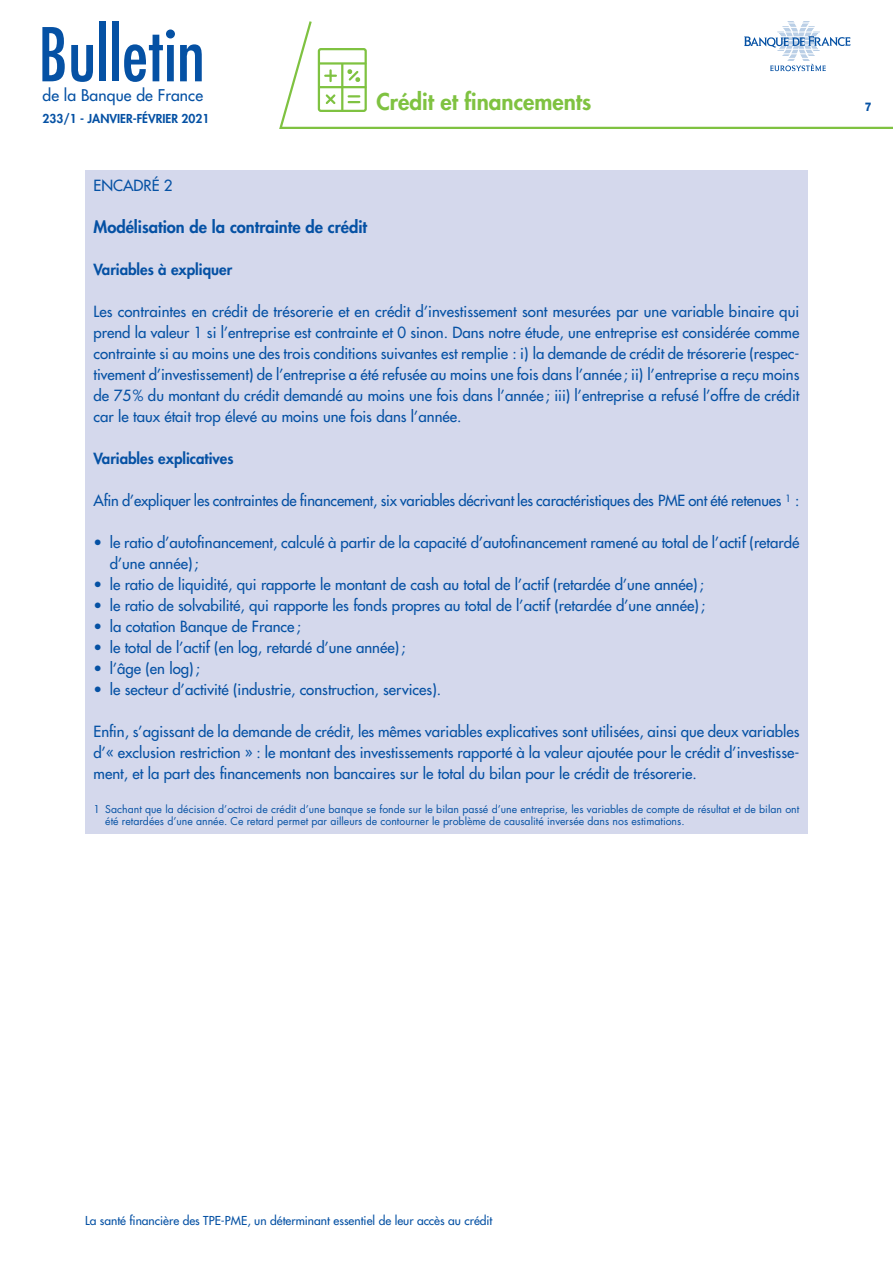
<style>
.page{position:relative;width:893px;height:1263px;background:#fff}
.page>*{position:absolute;margin:0;border:0;box-sizing:border-box;transform-origin:0 0}
.t1{font:condensed 72px "Futura Std";color:#0551a4}
.t2{font:800 22.5px "Futura Std";color:#7fc241}
.t3{font:800 16.5px "Futura Std";color:#0551a4}
.t4{font:500 15.75px "Futura Std";letter-spacing:.01em;color:#0551a4}
.t5{font:500 15px/21px "Futura Std";color:#0551a4;text-align:justify}
.t6{font:800 15px "Futura Std";color:#0551a4}
.t7{font:500 12px "Futura Std";color:#0551a4}
.t8{font:800 12px "Futura Std";color:#0551a4}
.t9{font:800 12px "Helvetica Neue LT Std";color:#0551a4;scale:.9 1}
.t10{font:10.5px/12.6px "Futura Std";color:#0551a4}
</style>
<div class="page">
<svg style="left:279px;top:21px;width:614px;height:108px"></svg>
<svg style="left:744px;top:22px;width:106px;height:49px"></svg>
<div style="left:318px;top:48px;width:49px;height:64px;border:2px solid #7fc241;border-radius:2px"></div>
<svg style="left:325px;top:70px;width:11px;height:11px"></svg>
<svg style="left:324px;top:92px;width:13px;height:14px"></svg>
<hr style="left:319px;top:86px;width:46px;height:2px;background:#7fc241">
<hr style="left:341px;top:64px;width:2px;height:46px;background:#7fc241">
<svg style="left:349px;top:95px;width:10px;height:8px"></svg>
<svg style="left:346px;top:67px;width:16px;height:17px"></svg>
<hr style="left:319px;top:62px;width:46px;height:3px;background:#7fc241">
<div style="left:85px;top:170px;width:723px;height:664px;background:#d4d8ec"></div>
<h1 class="t1" style="left:38px;top:12px;width:168px">Bulletin</h1>
<p class="t4" style="left:43px;top:86px;width:162px">de la Banque de France</p>
<p class="t8" style="left:43px;top:111px;width:168px">233/1 - JANVIER-FÉVRIER 2021</p>
<h2 class="t2" style="left:376px;top:88px;width:216px">Crédit et financements</h2>
<p class="t9" style="left:865px;top:99px;width:9px">7</p>
<p class="t5" style="left:94px;top:175px;width:80px">ENCADRÉ 2</p>
<p class="t3" style="left:94px;top:217px;width:275px">Modélisation de la contrainte de crédit</p>
<p class="t6" style="left:94px;top:260px;width:140px">Variables à expliquer</p>
<p class="t5" style="left:94px;top:301px;width:707px">Les contraintes en crédit de trésorerie et en crédit d’investissement sont mesurées par une variable binaire qui prend la valeur 1 si l’entreprise est contrainte et 0 sinon. Dans notre étude, une entreprise est considérée comme contrainte si au moins une des trois conditions suivantes est remplie : i) la demande de crédit de trésorerie (respec&shy;tivement d’investissement) de l’entreprise a été refusée au moins une fois dans l’année; ii) l’entreprise a reçu moins de 75% du montant du crédit demandé au moins une fois dans l’année ; iii) l’entreprise a refusé l’offre de crédit car le taux était trop élevé au moins une fois dans l’année.</p>
<p class="t6" style="left:94px;top:449px;width:141px">Variables explicatives</p>
<p class="t5" style="left:94px;top:490px;width:707px">Afin d’expliquer les contraintes de financement, six variables décrivant les caractéristiques des PME ont été retenues <sup>1</sup> :</p>
<p class="t5" style="left:110px;top:532px;width:691px;text-indent:-16px">• le ratio d’autofinancement, calculé à partir de la capacité d’autofinancement ramené au total de l’actif (retardé d’une année);</p>
<p class="t5" style="left:94px;top:574px;width:612px">• le ratio de liquidité, qui rapporte le montant de cash au total de l’actif (retardée d’une année);</p>
<p class="t5" style="left:94px;top:595px;width:613px">• le ratio de solvabilité, qui rapporte les fonds propres au total de l’actif (retardée d’une année);</p>
<p class="t5" style="left:94px;top:616px;width:209px">• la cotation Banque de France ;</p>
<p class="t5" style="left:94px;top:637px;width:313px">• le total de l’actif (en log, retardé d’une année);</p>
<p class="t5" style="left:94px;top:658px;width:108px">• l’âge (en log);</p>
<p class="t5" style="left:94px;top:679px;width:349px">• le secteur d’activité (industrie, construction, services).</p>
<p class="t5" style="left:94px;top:721px;width:707px">Enfin, s’agissant de la demande de crédit, les mêmes variables explicatives sont utilisées, ainsi que deux variables d’« exclusion restriction » : le montant des investissements rapporté à la valeur ajoutée pour le crédit d’investisse&shy;ment, et la part des financements non bancaires sur le total du bilan pour le crédit de trésorerie.</p>
<p class="t10" style="left:105px;top:803px;width:696px;text-indent:-12px">1 Sachant que la décision d’octroi de crédit d’une banque se fonde sur le bilan passé d’une entreprise, les variables de compte de résultat et de bilan ont été retardées d’une année. Ce retard permet par ailleurs de contourner le problème de causalité inversée dans nos estimations.</p>
<p class="t7" style="left:85px;top:1213px;width:409px">La santé financière des TPE-PME, un déterminant essentiel de leur accès au crédit</p>
</div>
